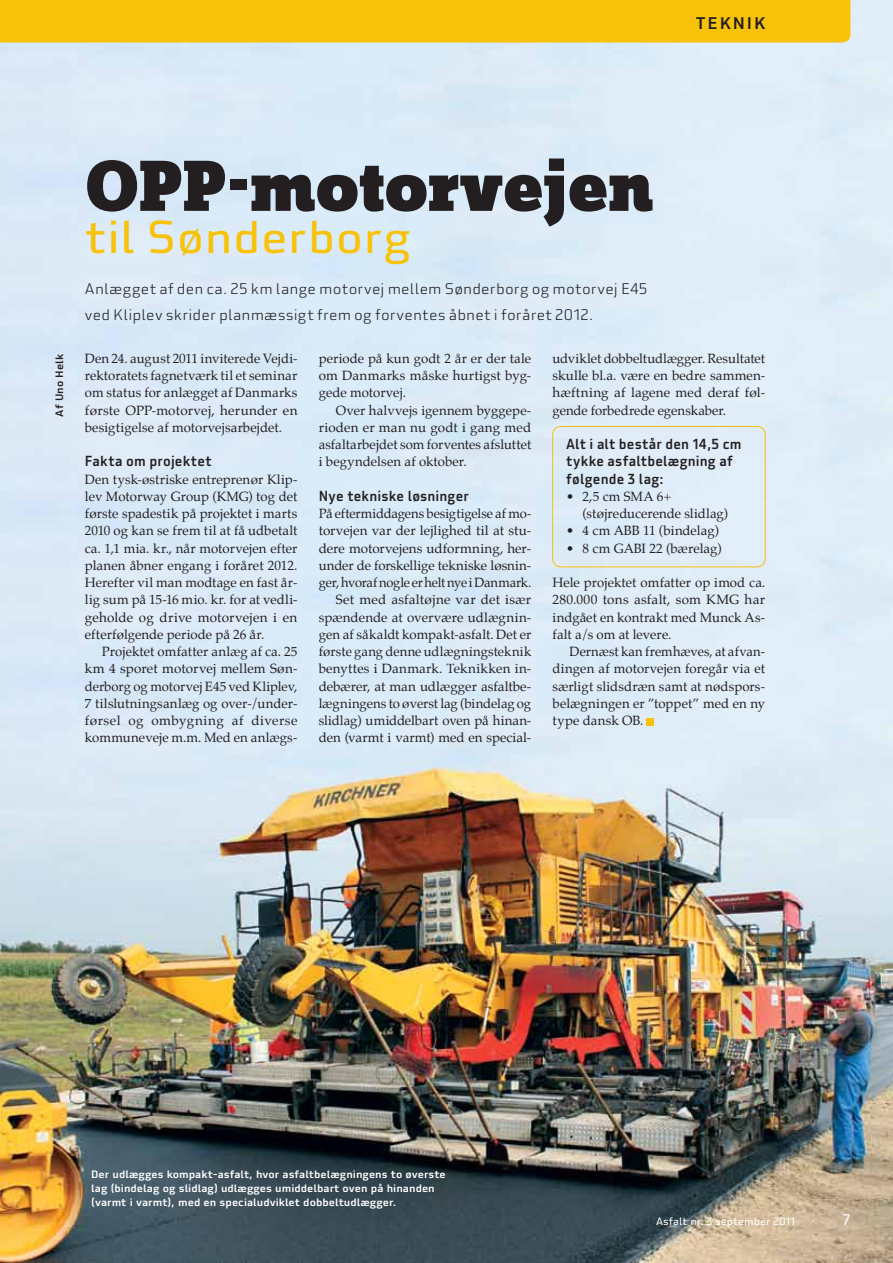
<style>
.page{position:relative;width:893px;height:1263px;background:#fff}
.page>*{position:absolute;margin:0;border:0;box-sizing:border-box;transform-origin:0 0}
.t1{font:900 75.15px "Zine Slab Dis OT";color:#231f20}
.t2{font:45px "Utility Pro";letter-spacing:.005em;color:#f7c208}
.t3{font:500 16.5px "Utility Pro";color:#231f20}
.t4{font:300 15px/25.5px "Utility Pro";letter-spacing:.015em;color:#231f20}
.t5{font:15px "Utility Pro";color:#fff}
.t6{font:500 14.25px/17.2px "Utility Pro";letter-spacing:.01em;color:#231f20;scale:.9 1}
.t7{font:13.2px/17.2px "Palatino";letter-spacing:.005em;color:#231f20;text-align:justify}
.t8{font:500 10.5px/14.2px "Utility Pro";color:#fff}
.t9{font:10.5px "Utility Pro";color:#fff}
.t10{font:500 10.5px "Utility Pro";color:#231f20}
</style>
<div class="page">
<img style="left:0;top:0;width:893px;height:1263px">
<div style="left:647px;top:718px;width:7px;height:7px;background:#f7c208"></div>
<div style="left:552px;top:426px;width:214px;height:141px;border:1px solid #f7c208;border-radius:9px"></div>
<div style="left:0;top:0;width:850px;height:43px;background:#f7c208"></div>
<p class="t3" style="left:696px;top:13px;width:36px">Teknik</p>
<h1 class="t1" style="left:85px;top:145px;width:570px">OPP-motorvejen</h1>
<h2 class="t2" style="left:85px;top:209px;width:328px">til Sønderborg</h2>
<p class="t4" style="left:85px;top:276px;width:564px">Anlægget af den ca. 25 km lange motorvej mellem Sønderborg og motorvej E45 ved Kliplev skrider planmæssigt frem og forventes åbnet i foråret 2012.</p>
<p class="t10" style="left:53px;top:417px;width:64px;rotate:-90deg">Af Uno Helk</p>
<p class="t7" style="left:85px;top:350px;width:214px">Den 24. august 2011 inviterede Vejdi&shy;rektoratets fagnetværk til et seminar om status for anlægget af Danmarks første OPP-motorvej, herunder en besigtigelse af motorvejsarbejdet.</p>
<p class="t6" style="left:85px;top:453px;width:142px">Fakta om projektet</p>
<p class="t7" style="left:85px;top:470px;width:214px">Den tysk-østriske entreprenør Klip&shy;lev Motorway Group (KMG) tog det første spadestik på projektet i marts 2010 og kan se frem til at få udbetalt ca. 1,1 mia. kr., når motorvejen efter planen åbner engang i foråret 2012.<br>Herefter vil man modtage en fast år&shy;lig sum på 15-16 mio. kr. for at vedli&shy;geholde og drive motorvejen i en efterfølgende periode på 26 år.</p>
<p class="t7" style="left:85px;top:643px;width:214px;text-indent:17px">Projektet omfatter anlæg af ca. 25 km 4 sporet motorvej mellem Søn&shy;derborg og motorvej E45 ved Kliplev, 7 tilslutningsanlæg og over-/under&shy;førsel og ombygning af diverse kommuneveje m.m. Med en anlægs-</p>
<p class="t7" style="left:319px;top:350px;width:214px">periode på kun godt 2 år er der tale om Danmarks måske hurtigst byg&shy;gede motorvej.</p>
<p class="t7" style="left:319px;top:401px;width:214px;text-indent:17px">Over halvvejs igennem byggepe&shy;rioden er man nu godt i gang med asfaltarbejdet som forventes afsluttet i begyndelsen af oktober.</p>
<p class="t6" style="left:319px;top:487px;width:168px">Nye tekniske løsninger</p>
<p class="t7" style="left:319px;top:505px;width:214px;text-align:right">På eftermiddagens besigtigelse af mo&shy;torvejen var der lejlighed til at stu&shy;dere motorvejens udformning, her&shy;under de forskellige tekniske løsnin&shy;ger, hvoraf nogle er helt nye i Danmark.<br>Set med asfaltøjne var det især spændende at overvære udlægnin&shy;gen af såkaldt kompakt-asfalt. Det er første gang denne udlægningsteknik benyttes i Danmark. Teknikken in&shy;debærer, at man udlægger asfaltbe&shy;lægningens to øverst lag (bindelag og slidlag) umiddelbart oven på hinan&shy;den (varmt i varmt) med en special-</p>
<p class="t7" style="left:553px;top:350px;width:214px">udviklet dobbeltudlægger. Resultatet skulle bl.a. være en bedre sammen&shy;hæftning af lagene med deraf føl&shy;gende forbedrede egenskaber.</p>
<p class="t6" style="left:566px;top:435px;width:196px">Alt i alt består den 14,5 cm tykke asfaltbelægning af følgende 3 lag:</p>
<p class="t7" style="left:583px;top:488px;width:147px;text-indent:-16px">• 2,5 cm SMA 6+ (støjreducerende slidlag)</p>
<p class="t7" style="left:566px;top:522px;width:154px">• 4 cm ABB 11 (bindelag)</p>
<p class="t7" style="left:566px;top:539px;width:157px">• 8 cm GABI 22 (bærelag)</p>
<p class="t7" style="left:553px;top:574px;width:214px">Hele projektet omfatter op imod ca.<br>280.000 tons asfalt, som KMG har indgået en kontrakt med Munck As&shy;falt a/s om at levere.</p>
<p class="t7" style="left:553px;top:643px;width:214px;text-indent:17px">Dernæst kan fremhæves, at afvan&shy;dingen af motorvejen foregår via et særligt slidsdræn samt at nødspors&shy;belægningen er ”toppet” med en ny type dansk OB.</p>
<p class="t8" style="left:91px;top:1167px;width:356px">Der udlægges kompakt-asfalt, hvor asfaltbelægningens to øverste lag (bindelag og slidlag) udlægges umiddelbart oven på hinanden (varmt i varmt), med en specialudviklet dobbeltudlægger.</p>
<p class="t9" style="left:656px;top:1215px;width:140px">Asfalt nr. 3 september 2011</p>
<p class="t5" style="left:842px;top:1210px;width:9px">7</p>
</div>
